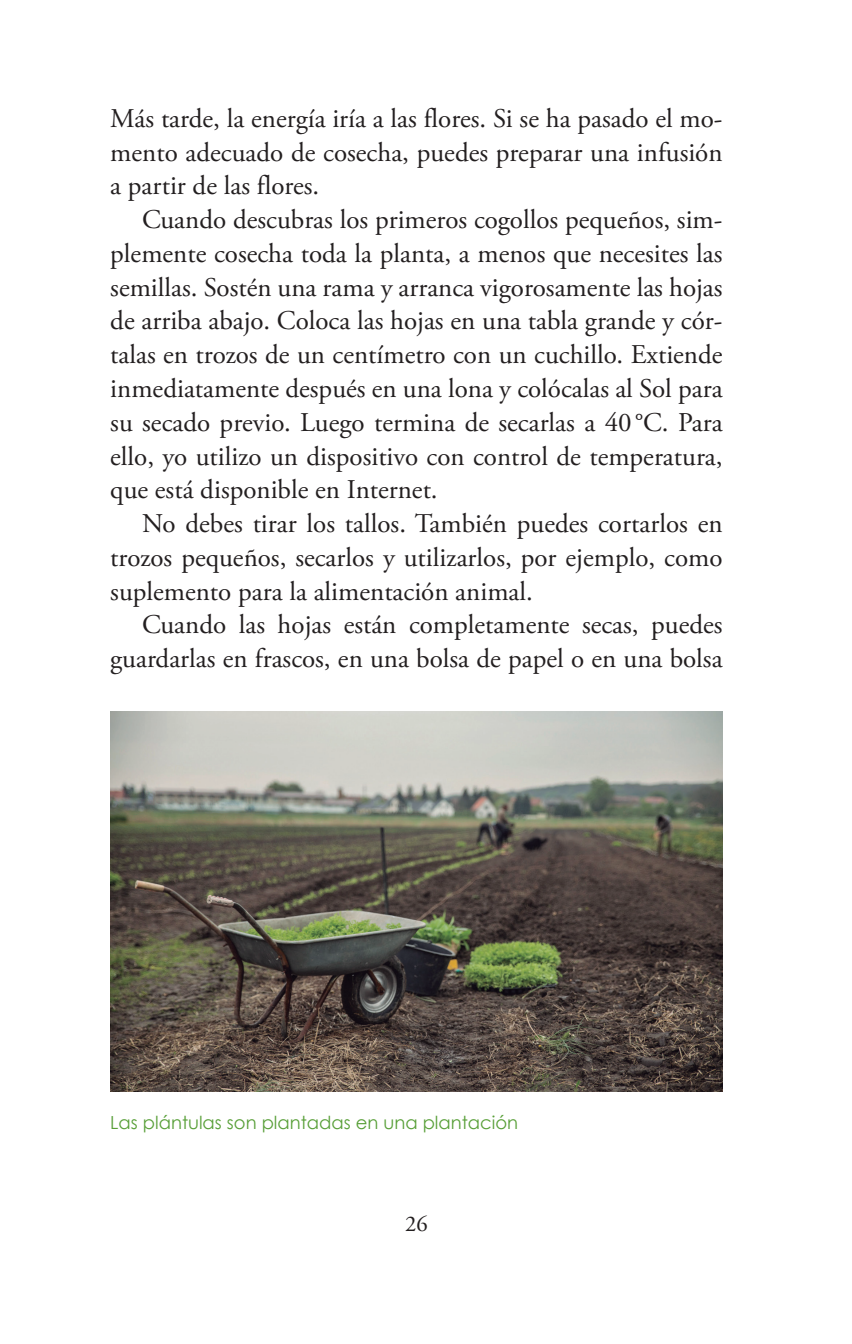
<style>
.page{position:relative;width:852px;height:1344px;background:#fff}
.page>*{position:absolute;margin:0;border:0;box-sizing:border-box;transform-origin:0 0}
.t1{font:27px/33.8px "Adobe Garamond Pro";color:#231f20;text-align:justify}
.t2{font:22.5px "Adobe Garamond Pro";color:#231f20}
.t3{font:18px "Century Gothic";color:#589f38}
</style>
<div class="page">
<img style="left:110px;top:711px;width:613px;height:379px">
<p class="t1" style="left:110px;top:102px;width:614px">Más tarde, la energía iría a las flores. Si se ha pasado el mo&shy;mento adecuado de cosecha, puedes preparar una infusión a partir de las flores.</p>
<p class="t1" style="left:110px;top:204px;width:614px;text-indent:32px">Cuando descubras los primeros cogollos pequeños, sim&shy;plemente cosecha toda la planta, a menos que necesites las semillas. Sostén una rama y arranca vigorosamente las hojas de arriba abajo. Coloca las hojas en una tabla grande y cór&shy;talas en trozos de un centímetro con un cuchillo. Extiende inmediatamente después en una lona y colócalas al Sol para su secado previo. Luego termina de secarlas a 40°C. Para ello, yo utilizo un dispositivo con control de temperatura, que está disponible en Internet.</p>
<p class="t1" style="left:110px;top:507px;width:614px;text-indent:32px">No debes tirar los tallos. También puedes cortarlos en trozos pequeños, secarlos y utilizarlos, por ejemplo, como suplemento para la alimentación animal.</p>
<p class="t1" style="left:110px;top:609px;width:614px;text-align:right">Cuando las hojas están completamente secas, puedes guardarlas en frascos, en una bolsa de papel o en una bolsa</p>
<p class="t3" style="left:110px;top:1110px;width:409px">Las plántulas son plantadas en una plantación</p>
<p class="t2" style="left:405px;top:1209px;width:24px">26</p>
</div>
